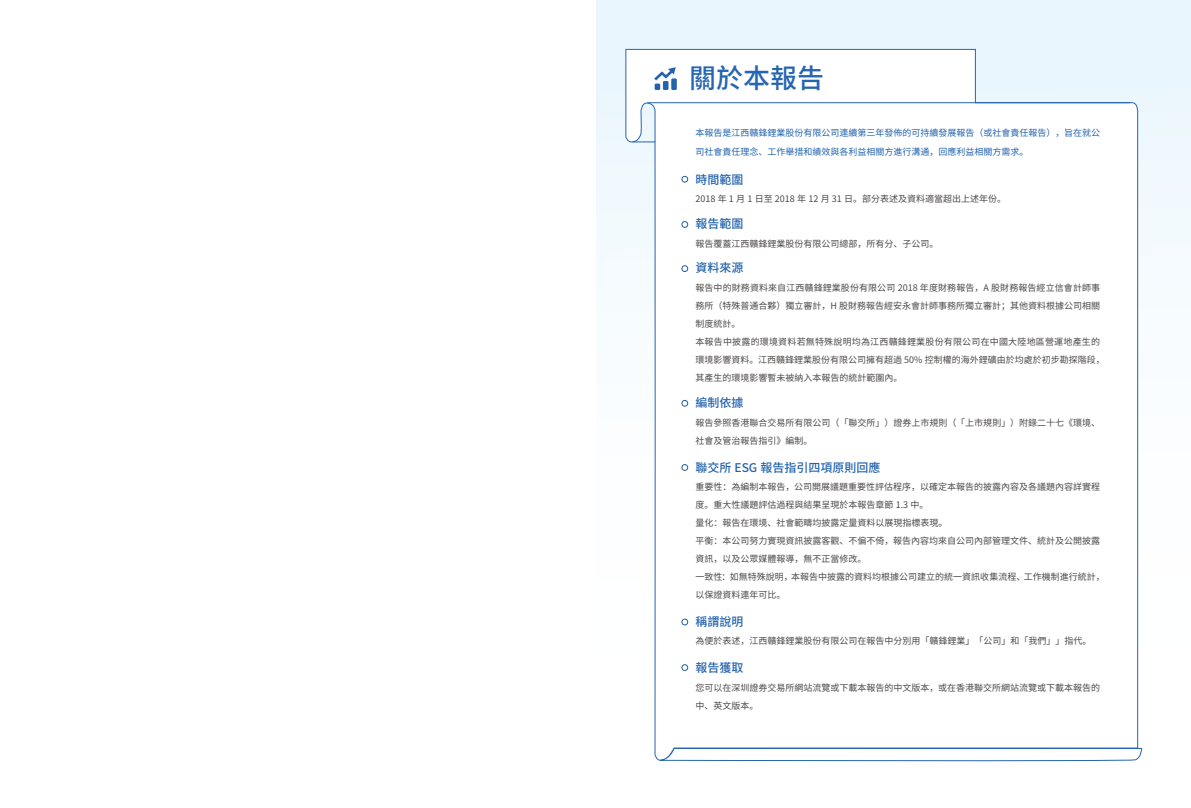
<style>
.page{position:relative;width:1191px;height:808px;background:#fff}
.page>*{position:absolute;margin:0;border:0;box-sizing:border-box;transform-origin:0 0}
.t1{font:500 27px "Source Han Sans CN";color:#2665b0}
.t2{font:500 12px "Source Han Sans CN";color:#2363ad}
.t3{font:9px/18px "Source Han Sans CN";color:#4c4948}
.t4{font:9px/18.4px "Source Han Sans CN";color:#2363ad}
</style>
<div class="page">
<div style="left:597px;top:0;width:594px;height:808px;background:linear-gradient(to right,#f4fafe,#f5fbfe)"></div>
<svg style="left:624px;top:48px;width:514px;height:714px"></svg>
<hr style="left:647px;top:102px;width:483px;height:1px;background:#2665b0">
<svg style="left:632px;top:141px;width:23px;height:1px"></svg>
<svg style="left:659px;top:747px;width:483px;height:16px"></svg>
<svg style="left:654px;top:67px;width:23px;height:23px"></svg>
<div style="left:681px;top:176px;width:7px;height:7px;border:1px solid #1f5da2;border-radius:50%"></div>
<div style="left:681px;top:221px;width:7px;height:7px;border:1px solid #1f5da2;border-radius:50%"></div>
<div style="left:681px;top:265px;width:7px;height:7px;border:1px solid #1f5da2;border-radius:50%"></div>
<div style="left:681px;top:400px;width:7px;height:7px;border:1px solid #1f5da2;border-radius:50%"></div>
<div style="left:681px;top:464px;width:7px;height:7px;border:1px solid #1f5da2;border-radius:50%"></div>
<div style="left:681px;top:619px;width:7px;height:6px;border:1px solid #1f5da2;border-radius:50%"></div>
<div style="left:681px;top:664px;width:7px;height:7px;border:1px solid #1f5da2;border-radius:50%"></div>
<h1 class="t1" style="left:689px;top:62px;width:136px">關於本報告</h1>
<p class="t4" style="left:695px;top:124px;width:406px">本報告是江西贛鋒鋰業股份有限公司連續第三年發佈的可持續發展報告（或社會責任報告），旨在就公司社會責任理念、工作舉措和績效與各利益相關方進行溝通，回應利益相關方需求。</p>
<h2 class="t2" style="left:695px;top:173px;width:49px">時間範圍</h2>
<h2 class="t2" style="left:695px;top:217px;width:49px">報告範圍</h2>
<h2 class="t2" style="left:695px;top:261px;width:49px">資料來源</h2>
<p class="t3" style="left:695px;top:190px;width:312px">2018 年 1 月 1 日至 2018 年 12 月 31 日。部分表述及資料適當超出上述年份。</p>
<p class="t3" style="left:695px;top:235px;width:244px">報告覆蓋江西贛鋒鋰業股份有限公司總部，所有分、子公司。</p>
<p class="t3" style="left:695px;top:279px;width:411px">報告中的財務資料來自江西贛鋒鋰業股份有限公司 2018 年度財務報告，A 股財務報告經立信會計師事務所（特殊普通合夥）獨立審計，H 股財務報告經安永會計師事務所獨立審計；其他資料根據公司相關制度統計。<br>本報告中披露的環境資料若無特殊說明均為江西贛鋒鋰業股份有限公司在中國大陸地區營運地產生的環境影響資料。江西贛鋒鋰業股份有限公司擁有超過 50% 控制權的海外鋰礦由於均處於初步勘探階段，其產生的環境影響暫未被納入本報告的統計範圍內。</p>
<p class="t3" style="left:695px;top:414px;width:406px">報告參照香港聯合交易所有限公司（「聯交所」）證券上市規則（「上市規則」）附錄二十七《環境、社會及管治報告指引》編制。</p>
<p class="t3" style="left:695px;top:478px;width:411px">重要性：為編制本報告，公司開展議題重要性評估程序，以確定本報告的披露內容及各議題內容詳實程度。重大性議題評估過程與結果呈現於本報告章節 1.3 中。<br>量化：報告在環境、社會範疇均披露定量資料以展現指標表現。<br>平衡：本公司努力實現資訊披露客觀、不偏不倚，報告內容均來自公司內部管理文件、統計及公開披露資訊，以及公眾媒體報導，無不正當修改。<br>一致性：如無特殊說明，本報告中披露的資料均根據公司建立的統一資訊收集流程、工作機制進行統計，以保證資料連年可比。</p>
<p class="t3" style="left:695px;top:632px;width:397px">為便於表述，江西贛鋒鋰業股份有限公司在報告中分別用「贛鋒鋰業」「公司」和「我們」」指代。</p>
<p class="t3" style="left:695px;top:678px;width:406px">您可以在深圳證券交易所網站流覽或下載本報告的中文版本，或在香港聯交所網站流覽或下載本報告的中、英文版本。</p>
<h2 class="t2" style="left:695px;top:396px;width:49px">編制依據</h2>
<h2 class="t2" style="left:695px;top:461px;width:186px">聯交所 ESG 報告指引四項原則回應</h2>
<h2 class="t2" style="left:695px;top:615px;width:49px">稱謂說明</h2>
<h2 class="t2" style="left:695px;top:661px;width:49px">報告獲取</h2>
</div>
